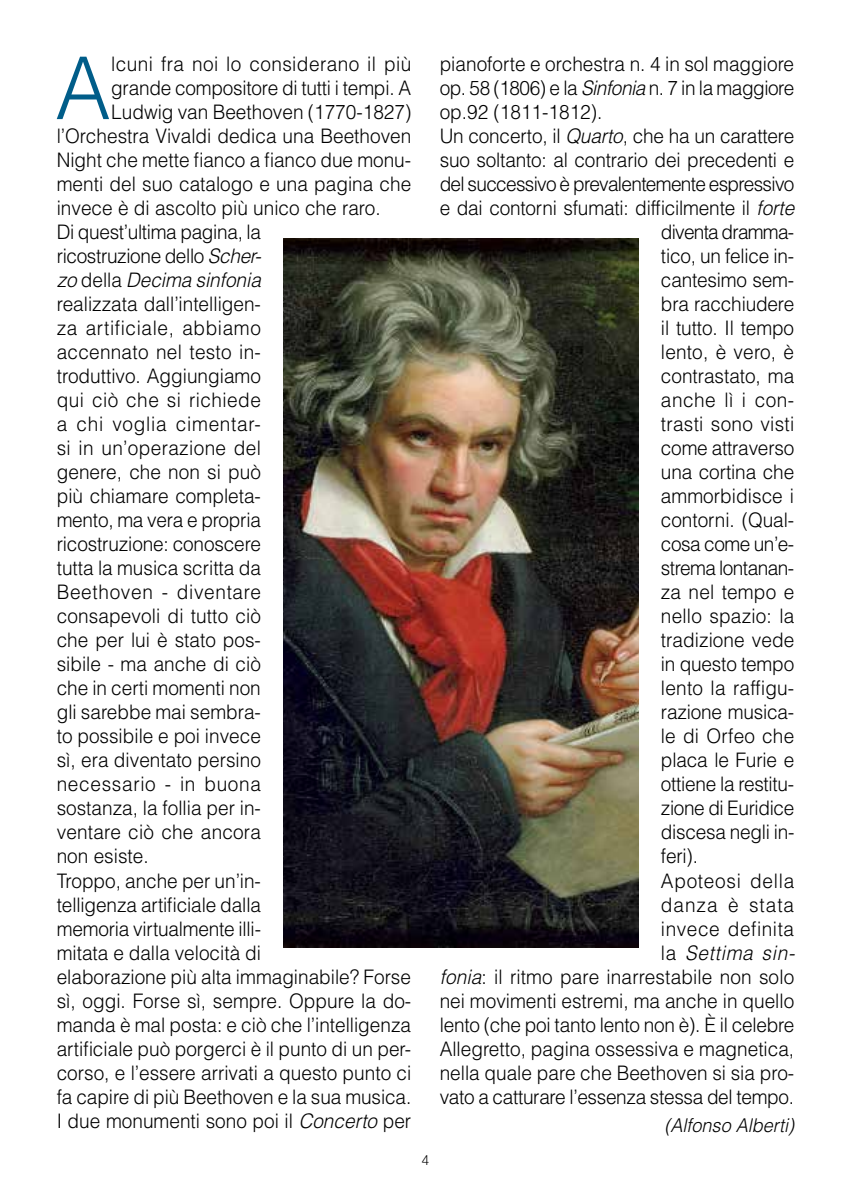
<style>
.page{position:relative;width:851px;height:1191px;background:#fff}
.page>*{position:absolute;margin:0;border:0;box-sizing:border-box;transform-origin:0 0}
.t1{font:300 86.6px "Helvetica LT Std";color:#005d89;scale:.95 1}
.t2{font:300 20px "Helvetica LT Std";color:#000;scale:.95 1}
.t3{font:300 20px "Helvetica LT Std";letter-spacing:.025em;color:#000;scale:.95 1}
.t4{font:300 20px "Helvetica LT Std";letter-spacing:-.025em;color:#000;scale:.95 1}
.t5{font:300 20px "Helvetica LT Std";letter-spacing:-.02em;color:#000;scale:.95 1}
.t6{font:300 20px "Helvetica LT Std";letter-spacing:-.035em;color:#000;scale:.95 1}
.t7{font:300 20px "Helvetica LT Std";letter-spacing:.035em;color:#000;scale:.95 1}
.t8{font:300 20px "Helvetica LT Std";letter-spacing:.03em;color:#000;scale:.95 1}
.t9{font:300 20px "Helvetica LT Std";letter-spacing:.04em;color:#000;scale:.95 1}
.t10{font:italic 300 20px "Helvetica LT Std";color:#000;scale:.95 1}
.t11{font:300 20px "Helvetica LT Std";letter-spacing:.02em;color:#000;scale:.95 1}
.t12{font:300 20px "Helvetica LT Std";letter-spacing:-.03em;color:#000;scale:.95 1}
.t13{font:300 20px "Helvetica LT Std";letter-spacing:-.04em;color:#000;scale:.95 1}
.t14{font:italic 300 20px "Helvetica LT Std";letter-spacing:.035em;color:#000;scale:.95 1}
.t15{font:300 20px "Helvetica LT Std";letter-spacing:.05em;color:#000;scale:.95 1}
.t16{font:italic 300 19px "Helvetica LT Std";color:#000;scale:.95 1}
.t17{font:300 14px "Helvetica Neue";color:#000;scale:.95 1}
.s1{font-style:italic}
.s2{font-style:normal}
</style>
<div class="page">
<img style="left:283px;top:238px;width:355px;height:709px">
<h1 class="t1" style="left:55px;top:34px;width:59px">A</h1>
<p class="t3" style="left:111px;top:51px;width:317px">lcuni fra noi lo considerano il più</p>
<p class="t2" style="left:111px;top:75px;width:317px">grande compositore di tutti i tempi. A</p>
<p class="t2" style="left:111px;top:99px;width:317px">Ludwig van Beethoven (1770-1827)</p>
<p class="t2" style="left:57px;top:123px;width:374px">l’Orchestra Vivaldi dedica una Beethoven</p>
<p class="t2" style="left:57px;top:147px;width:374px">Night che mette fianco a fianco due monu-</p>
<p class="t2" style="left:57px;top:171px;width:375px">menti del suo catalogo e una pagina che</p>
<p class="t2" style="left:57px;top:195px;width:342px">invece è di ascolto più unico che raro.</p>
<p class="t2" style="left:57px;top:220px;width:216px">Di quest’ultima pagina, la</p>
<p class="t5" style="left:57px;top:244px;width:217px">ricostruzione dello <span class="s1">Scher-</span></p>
<p class="t10" style="left:57px;top:268px;width:216px">zo <span class="s2">della</span> Decima sinfonia</p>
<p class="t2" style="left:57px;top:292px;width:216px">realizzata dall’intelligen-</p>
<p class="t8" style="left:57px;top:316px;width:216px">za artificiale, abbiamo</p>
<p class="t2" style="left:57px;top:340px;width:216px">accennato nel testo in-</p>
<p class="t2" style="left:57px;top:364px;width:216px">troduttivo. Aggiungiamo</p>
<p class="t3" style="left:57px;top:388px;width:216px">qui ciò che si richiede</p>
<p class="t9" style="left:57px;top:412px;width:216px">a chi voglia cimentar-</p>
<p class="t11" style="left:57px;top:436px;width:216px">si in un’operazione del</p>
<p class="t2" style="left:57px;top:460px;width:216px">genere, che non si può</p>
<p class="t2" style="left:57px;top:484px;width:216px">più chiamare completa-</p>
<p class="t2" style="left:57px;top:508px;width:216px">mento, ma vera e propria</p>
<p class="t2" style="left:57px;top:532px;width:216px">ricostruzione: conoscere</p>
<p class="t2" style="left:57px;top:556px;width:216px">tutta la musica scritta da</p>
<p class="t7" style="left:57px;top:580px;width:216px">Beethoven - diventare</p>
<p class="t2" style="left:57px;top:604px;width:216px">consapevoli di tutto ciò</p>
<p class="t2" style="left:57px;top:628px;width:216px">che per lui è stato pos-</p>
<p class="t2" style="left:57px;top:652px;width:216px">sibile - ma anche di ciò</p>
<p class="t2" style="left:57px;top:676px;width:216px">che in certi momenti non</p>
<p class="t2" style="left:57px;top:700px;width:216px">gli sarebbe mai sembra-</p>
<p class="t2" style="left:57px;top:724px;width:216px">to possibile e poi invece</p>
<p class="t2" style="left:57px;top:748px;width:216px">sì, era diventato persino</p>
<p class="t7" style="left:57px;top:772px;width:216px">necessario - in buona</p>
<p class="t2" style="left:57px;top:796px;width:216px">sostanza, la follia per in-</p>
<p class="t2" style="left:57px;top:820px;width:216px">ventare ciò che ancora</p>
<p class="t2" style="left:57px;top:844px;width:98px">non esiste.</p>
<p class="t2" style="left:57px;top:868px;width:216px">Troppo, anche per un’in-</p>
<p class="t2" style="left:57px;top:892px;width:216px">telligenza artificiale dalla</p>
<p class="t2" style="left:57px;top:916px;width:216px">memoria virtualmente illi-</p>
<p class="t2" style="left:57px;top:940px;width:216px">mitata e dalla velocità di</p>
<p class="t2" style="left:57px;top:964px;width:374px">elaborazione più alta immaginabile? Forse</p>
<p class="t2" style="left:57px;top:988px;width:374px">sì, oggi. Forse sì, sempre. Oppure la do-</p>
<p class="t2" style="left:57px;top:1012px;width:374px">manda è mal posta: e ciò che l’intelligenza</p>
<p class="t2" style="left:57px;top:1036px;width:374px">artificiale può porgerci è il punto di un per-</p>
<p class="t2" style="left:57px;top:1060px;width:374px">corso, e l’essere arrivati a questo punto ci</p>
<p class="t2" style="left:57px;top:1084px;width:375px">fa capire di più Beethoven e la sua musica.</p>
<p class="t2" style="left:57px;top:1108px;width:374px">I due monumenti sono poi il <span class="s1">Concerto</span> per</p>
<p class="t17" style="left:421px;top:1148px;width:9px">4</p>
<p class="t2" style="left:439px;top:51px;width:374px">pianoforte e orchestra n. 4 in sol maggiore</p>
<p class="t4" style="left:439px;top:75px;width:375px">op. 58 (1806) e la <span class="s1">Sinfonia</span> n. 7 in la maggiore</p>
<p class="t2" style="left:439px;top:99px;width:173px">op.92 (1811-1812).</p>
<p class="t2" style="left:439px;top:124px;width:374px">Un concerto, il <span class="s1">Quarto</span>, che ha un carattere</p>
<p class="t2" style="left:439px;top:148px;width:374px">suo soltanto: al contrario dei precedenti e</p>
<p class="t6" style="left:439px;top:172px;width:375px">del successivo è prevalentemente espressivo</p>
<p class="t2" style="left:439px;top:196px;width:374px">e dai contorni sfumati: difficilmente il <span class="s1">forte</span></p>
<p class="t13" style="left:660px;top:220px;width:142px">diventa dramma-</p>
<p class="t2" style="left:660px;top:244px;width:142px">tico, un felice in-</p>
<p class="t2" style="left:660px;top:268px;width:142px">cantesimo sem-</p>
<p class="t2" style="left:660px;top:292px;width:142px">bra racchiudere</p>
<p class="t2" style="left:660px;top:316px;width:142px">il tutto. Il tempo</p>
<p class="t2" style="left:660px;top:340px;width:142px">lento, è vero, è</p>
<p class="t2" style="left:660px;top:364px;width:142px">contrastato, ma</p>
<p class="t3" style="left:660px;top:388px;width:142px">anche lì i con-</p>
<p class="t2" style="left:660px;top:412px;width:142px">trasti sono visti</p>
<p class="t2" style="left:660px;top:436px;width:142px">come attraverso</p>
<p class="t2" style="left:660px;top:460px;width:142px">una cortina che</p>
<p class="t2" style="left:660px;top:484px;width:142px">ammorbidisce i</p>
<p class="t2" style="left:660px;top:508px;width:142px">contorni. (Qual-</p>
<p class="t4" style="left:660px;top:532px;width:142px">cosa come un’e-</p>
<p class="t12" style="left:660px;top:556px;width:142px">strema lontanan-</p>
<p class="t2" style="left:660px;top:580px;width:142px">za nel tempo e</p>
<p class="t2" style="left:660px;top:604px;width:142px">nello spazio: la</p>
<p class="t2" style="left:660px;top:628px;width:142px">tradizione vede</p>
<p class="t2" style="left:660px;top:652px;width:142px">in questo tempo</p>
<p class="t2" style="left:660px;top:676px;width:142px">lento la raffigu-</p>
<p class="t2" style="left:660px;top:700px;width:142px">razione musica-</p>
<p class="t2" style="left:660px;top:724px;width:142px">le di Orfeo che</p>
<p class="t2" style="left:660px;top:748px;width:142px">placa le Furie e</p>
<p class="t2" style="left:660px;top:772px;width:142px">ottiene la restitu-</p>
<p class="t5" style="left:660px;top:796px;width:142px">zione di Euridice</p>
<p class="t2" style="left:660px;top:820px;width:142px">discesa negli in-</p>
<p class="t2" style="left:660px;top:844px;width:40px">feri).</p>
<p class="t9" style="left:660px;top:868px;width:142px">Apoteosi della</p>
<p class="t15" style="left:660px;top:892px;width:142px">danza è stata</p>
<p class="t8" style="left:660px;top:916px;width:142px">invece definita</p>
<p class="t14" style="left:660px;top:940px;width:142px"><span class="s2">la</span> Settima sin-</p>
<p class="t2" style="left:439px;top:964px;width:374px"><span class="s1">fonia</span>: il ritmo pare inarrestabile non solo</p>
<p class="t2" style="left:439px;top:988px;width:374px">nei movimenti estremi, ma anche in quello</p>
<p class="t2" style="left:439px;top:1012px;width:375px">lento (che poi tanto lento non è). È il celebre</p>
<p class="t2" style="left:439px;top:1036px;width:374px">Allegretto, pagina ossessiva e magnetica,</p>
<p class="t2" style="left:439px;top:1060px;width:375px">nella quale pare che Beethoven si sia pro-</p>
<p class="t2" style="left:439px;top:1084px;width:374px">vato a catturare l’essenza stessa del tempo.</p>
<p class="t16" style="left:664px;top:1113px;width:138px">(Alfonso Alberti)</p>
</div>
